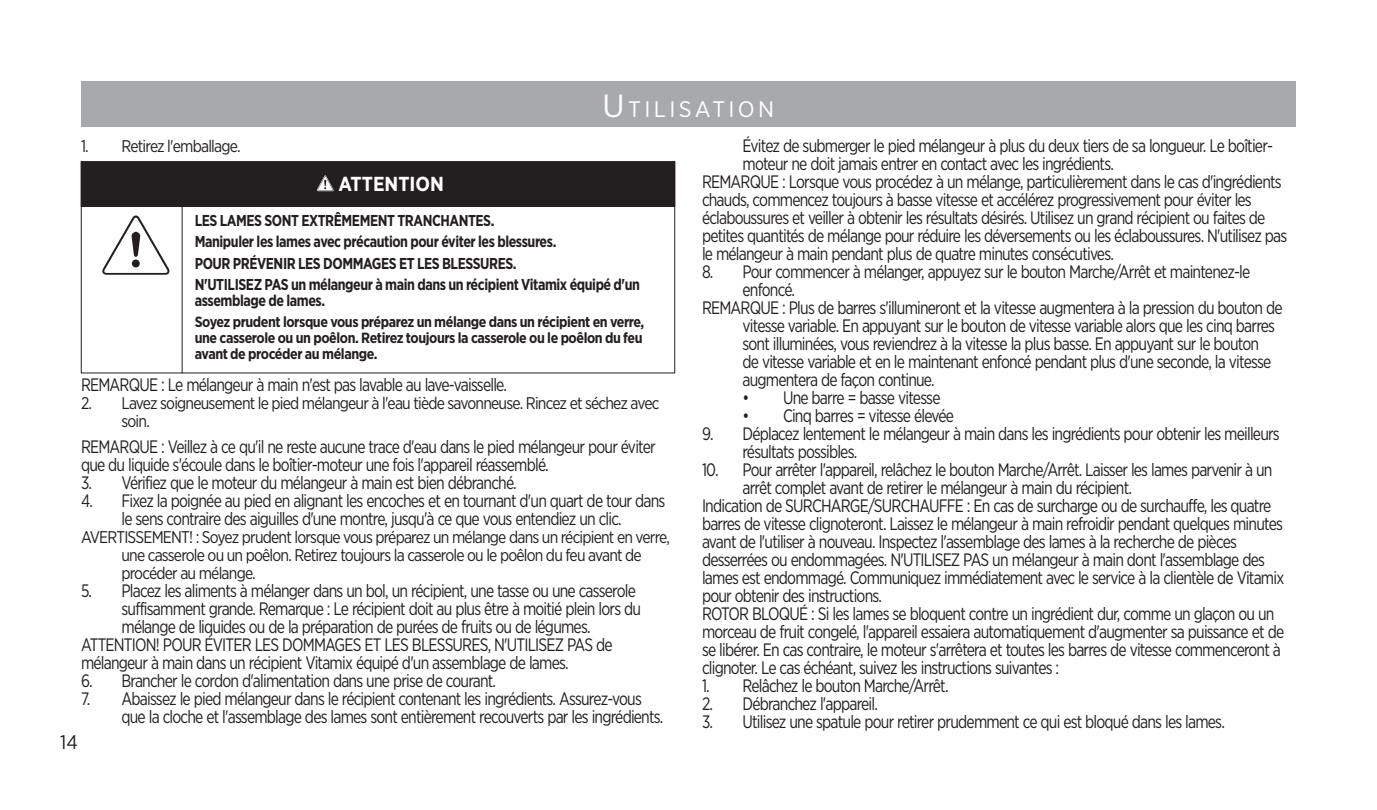
<style>
.page{position:relative;width:1377px;height:810px;background:#fff}
.page>*{position:absolute;margin:0;border:0;box-sizing:border-box;transform-origin:0 0}
.header_copy_ENG{font:22.5px "Gotham Narrow";letter-spacing:.145em;color:#fff;scale:1.05 1}
.Subhead_copy{font:700 20.25px "Gotham Narrow";color:#fff}
.t1{font:19.8px "Gotham Narrow";color:#231f20}
.t2{font:18px/18px "Gotham Narrow";letter-spacing:-.05em;color:#231f20;scale:.89 1}
.numbered_bulleted_co{font:16.88px/18px "Gotham Narrow";letter-spacing:-.05em;color:#231f20;scale:.95 1}
.Subhead_copy-2{font:700 15.75px/15.8px "Gotham Narrow";letter-spacing:-.03em;color:#231f20;scale:.91 1}
.numbered_bulleted_co-2{font:700 14.85px/15.8px "Gotham Narrow";letter-spacing:-.03em;color:#231f20}
.s1{font-size:31.95px}
.s2{font-size:18px}
</style>
<div class="page">
<div style="left:81px;top:81px;width:1215px;height:45px;background:#a8a9ad"></div>
<div style="left:81px;top:162px;width:594px;height:44px;background:#231f20"></div>
<svg style="left:317px;top:175px;width:17px;height:16px"></svg>
<div style="left:81px;top:162px;width:594px;height:45px;border:1px solid #231f20"></div>
<hr style="left:182px;top:189px;width:1px;height:184px;background:#231f20">
<svg style="left:102px;top:215px;width:68px;height:60px"></svg>
<p class="header_copy_ENG" style="left:603px;top:95px;width:165px"><span class="s1">U</span>TILISATION</p>
<p class="numbered_bulleted_co" style="left:81px;top:137px;width:169px">1. Retirez l'emballage.</p>
<p class="Subhead_copy" style="left:338px;top:171px;width:107px">ATTENTION</p>
<p class="Subhead_copy-2" style="left:195px;top:212px;width:331px">LES LAMES SONT EXTRÊMEMENT TRANCHANTES.</p>
<p class="Subhead_copy-2" style="left:195px;top:234px;width:399px">Manipuler les lames avec précaution pour éviter les blessures.</p>
<p class="Subhead_copy-2" style="left:195px;top:255px;width:355px">POUR PRÉVENIR LES DOMMAGES ET LES BLESSURES.</p>
<p class="Subhead_copy-2" style="left:195px;top:276px;width:491px">N'UTILISEZ PAS un mélangeur à main dans un récipient Vitamix équipé d'un assemblage de lames.</p>
<p class="numbered_bulleted_co-2" style="left:195px;top:314px;width:451px">Soyez prudent lorsque vous préparez un mélange dans un récipient en verre, une casserole ou un poêlon. Retirez toujours la casserole ou le poêlon du feu avant de procéder au mélange.</p>
<p class="t2" style="left:81px;top:375px;width:480px">REMARQUE : Le mélangeur à main n'est pas lavable au lave-vaisselle.</p>
<p class="numbered_bulleted_co" style="left:122px;top:394px;width:568px;text-indent:-40px">2. Lavez soigneusement le pied mélangeur à l'eau tiède savonneuse. Rincez et séchez avec soin<span class="s2">.</span></p>
<p class="t2" style="left:81px;top:437px;width:647px">REMARQUE : Veillez à ce qu'il ne reste aucune trace d'eau dans le pied mélangeur pour éviter que du liquide s'écoule dans le boîtier-moteur une fois l'appareil réassemblé.</p>
<p class="t2" style="left:81px;top:473px;width:491px">3. Vérifiez que le moteur du mélangeur à main est bien débranché.</p>
<p class="t2" style="left:81px;top:491px;width:658px;text-align:center">4. Fixez la poignée au pied en alignant les encoches et en tournant d'un quart de tour dans le sens contraire des aiguilles d'une montre, jusqu'à ce que vous entendiez un clic.</p>
<p class="numbered_bulleted_co" style="left:122px;top:528px;width:579px;text-indent:-40px">AVERTISSEMENT! : Soyez prudent lorsque vous préparez un mélange dans un récipient en verre, une casserole ou un poêlon. Retirez toujours la casserole ou le poêlon du feu avant de procéder au mélange.</p>
<p class="t2" style="left:122px;top:581px;width:585px;text-indent:-40px">5. Placez les aliments à mélanger dans un bol, un récipient, une tasse ou une casserole suffisamment grande. Remarque : Le récipient doit au plus être à moitié plein lors du mélange de liquides ou de la préparation de purées de fruits ou de légumes.</p>
<p class="t2" style="left:81px;top:635px;width:599px">ATTENTION! POUR ÉVITER LES DOMMAGES ET LES BLESSURES, N'UTILISEZ PAS de mélangeur à main dans un récipient Vitamix équipé d'un assemblage de lames.</p>
<p class="t2" style="left:81px;top:671px;width:468px">6. Brancher le cordon d'alimentation dans une prise de courant.</p>
<p class="t2" style="left:122px;top:689px;width:610px;text-indent:-40px">7. Abaissez le pied mélangeur dans le récipient contenant les ingrédients. Assurez-vous que la cloche et l'assemblage des lames sont entièrement recouverts par les ingrédients.</p>
<p class="t1" style="left:60px;top:730px;width:19px">14</p>
<p class="t2" style="left:742px;top:136px;width:598px">Évitez de submerger le pied mélangeur à plus du deux tiers de sa longueur. Le boîtier&shy;moteur ne doit jamais entrer en contact avec les ingrédients.</p>
<p class="t2" style="left:702px;top:172px;width:659px">REMARQUE : Lorsque vous procédez à un mélange, particulièrement dans le cas d'ingrédients chauds, commencez toujours à basse vitesse et accélérez progressivement pour éviter les éclaboussures et veiller à obtenir les résultats désirés. Utilisez un grand récipient ou faites de petites quantités de mélange pour réduire les déversements ou les éclaboussures. N'utilisez pas le mélangeur à main pendant plus de quatre minutes consécutives.</p>
<p class="t2" style="left:742px;top:262px;width:572px;text-indent:-40px">8. Pour commencer à mélanger, appuyez sur le bouton Marche/Arrêt et maintenez-le enfoncé.</p>
<p class="t2" style="left:742px;top:298px;width:608px;text-indent:-40px">REMARQUE : Plus de barres s'illumineront et la vitesse augmentera à la pression du bouton de vitesse variable. En appuyant sur le bouton de vitesse variable alors que les cinq barres sont illuminées, vous reviendrez à la vitesse la plus basse. En appuyant sur le bouton<br>de vitesse variable et en le maintenant enfoncé pendant plus d'une seconde, la vitesse augmentera de façon continue.</p>
<p class="t2" style="left:742px;top:388px;width:224px">• Une barre = basse vitesse</p>
<p class="t2" style="left:742px;top:406px;width:239px">• Cinq barres = vitesse élevée</p>
<p class="t2" style="left:742px;top:424px;width:605px;text-indent:-40px">9. Déplacez lentement le mélangeur à main dans les ingrédients pour obtenir les meilleurs résultats possibles.</p>
<p class="t2" style="left:742px;top:460px;width:597px;text-indent:-40px">10. Pour arrêter l'appareil, relâchez le bouton Marche/Arrêt. Laisser les lames parvenir à un arrêt complet avant de retirer le mélangeur à main du récipient.</p>
<p class="t2" style="left:702px;top:496px;width:656px">Indication de SURCHARGE/SURCHAUFFE : En cas de surcharge ou de surchauffe, les quatre barres de vitesse clignoteront. Laissez le mélangeur à main refroidir pendant quelques minutes avant de l'utiliser à nouveau. Inspectez l'assemblage des lames à la recherche de pièces desserrées ou endommagées. N'UTILISEZ PAS un mélangeur à main dont l'assemblage des lames est endommagé. Communiquez immédiatement avec le service à la clientèle de Vitamix pour obtenir des instructions.</p>
<p class="t2" style="left:702px;top:604px;width:656px">ROTOR BLOQUÉ : Si les lames se bloquent contre un ingrédient dur, comme un glaçon ou un morceau de fruit congelé, l'appareil essaiera automatiquement d'augmenter sa puissance et de se libérer. En cas contraire, le moteur s'arrêtera et toutes les barres de vitesse commenceront à clignoter. Le cas échéant, suivez les instructions suivantes :</p>
<p class="t2" style="left:702px;top:676px;width:279px">1. Relâchez le bouton Marche/Arrêt.</p>
<p class="t2" style="left:702px;top:694px;width:199px">2. Débranchez l'appareil.</p>
<p class="t2" style="left:702px;top:712px;width:589px">3. Utilisez une spatule pour retirer prudemment ce qui est bloqué dans les lames.</p>
</div>
